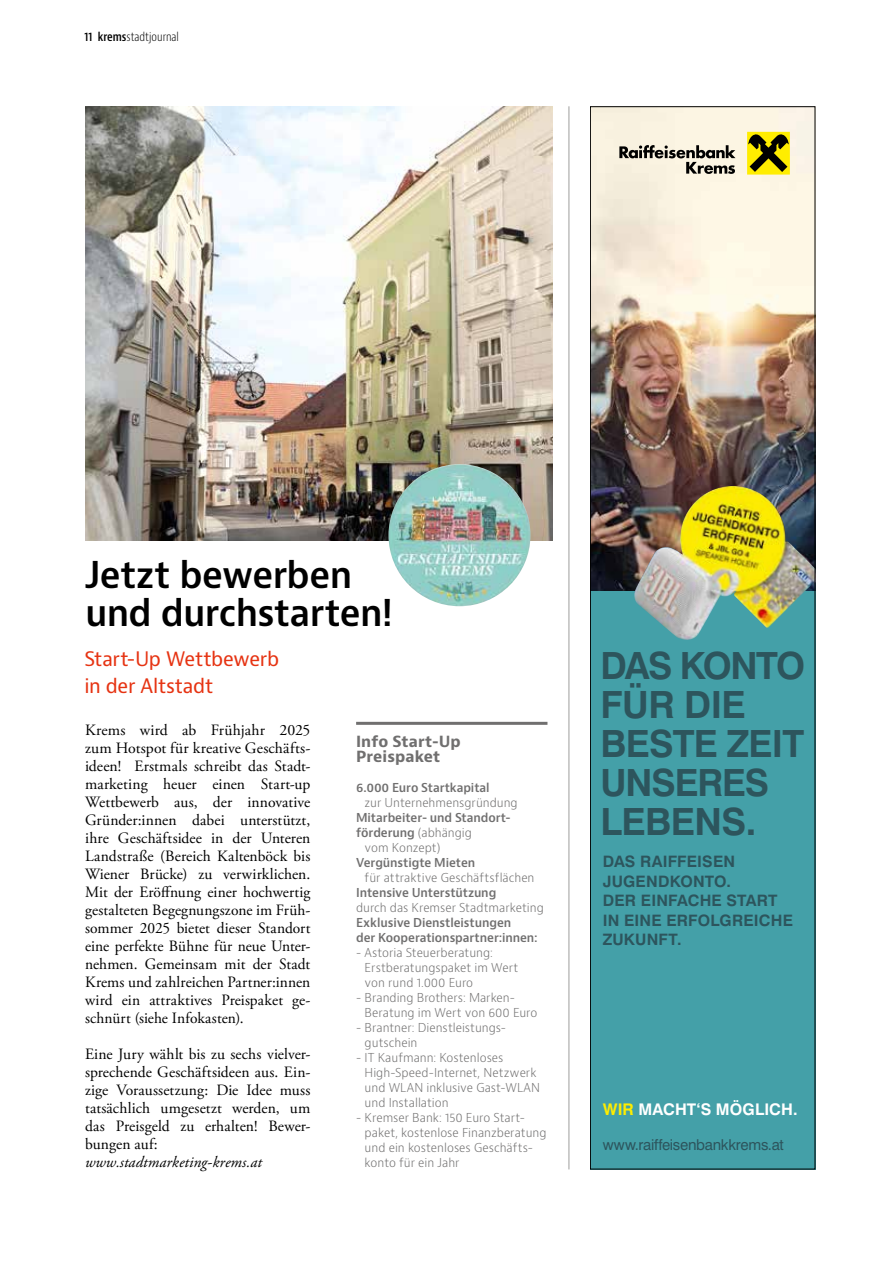
<style>
.page{position:relative;width:893px;height:1263px;background:#fff}
.page>*{position:absolute;margin:0;border:0;box-sizing:border-box;transform-origin:0 0}
.t1{font:700 37.5px/39px "Swiss 721 BT";letter-spacing:-.02em;color:#2d555d}
.t2{font:600 36px/37.5px "Bernino Sans";letter-spacing:-.02em;color:#000}
.t3{font:19.5px/27px "Bernino Sans";letter-spacing:-.015em;color:#e63312}
.t4{font:700 16.05px "Swiss 721 BT";letter-spacing:.005em;color:#fff}
.t5{font:15.75px/18px "Adobe Garamond Pro";letter-spacing:.005em;color:#000;text-align:justify}
.t6{font:700 15.75px/19.5px "Swiss 721 BT";letter-spacing:.015em;color:#2d555d}
.t7{font:italic 15.75px "Adobe Garamond Pro";letter-spacing:.01em;color:#000}
.t8{font:15px "Swiss 721 BT";letter-spacing:-.02em;color:#2d555d}
.t9{font:700 15px/15px "Bernino Sans";letter-spacing:.005em;color:#706f6f}
.t10{font:300 12px/15px "Bernino Sans";color:#706f6f}
.t11{font:600 12px/15px "Bernino Sans";letter-spacing:-.005em;color:#706f6f}
.t12{font:300 condensed 12px "Bernino Sans";color:#000}
.s1{font-weight:600}
.s2{font-weight:300}
.s3{color:#ffed00}
</style>
<div class="page">
<img style="left:85px;top:106px;width:468px;height:434px">
<hr style="left:356px;top:722px;width:191px;height:3px;background:#706f6f">
<img style="left:592px;top:108px;width:221px;height:483px">
<div style="left:590px;top:591px;width:225px;height:578px;background:#44a0a8"></div>
<div style="left:747px;top:132px;width:43px;height:43px;background:#ffed00"></div>
<svg style="left:748px;top:134px;width:41px;height:38px"></svg>
<svg style="left:619px;top:145px;width:116px;height:29px;background:#afaa9e"></svg>
<img style="left:633px;top:486px;width:180px;height:154px">
<div style="left:590px;top:106px;width:225px;height:1063px;border:1px solid #000"></div>
<hr style="left:569px;top:106px;width:1px;height:1063px;background:#9d9d9c">
<img style="left:388px;top:464px;width:142px;height:142px;border-radius:71px">
<p class="t12" style="left:84px;top:29px;width:96px"><span class="s1">11 krems</span>stadtjournal</p>
<h2 class="t2" style="left:85px;top:557px;width:310px">Jetzt bewerben und durchstarten!</h2>
<p class="t3" style="left:84px;top:646px;width:196px">Start-Up Wettbewerb in der Altstadt</p>
<p class="t5" style="left:85px;top:722px;width:227px">Krems wird ab Frühjahr 2025 zum Hotspot für kreative Geschäfts&shy;ideen! Erstmals schreibt das Stadt&shy;marketing heuer einen Start-up Wettbewerb aus, der innovative Gründer:innen dabei unterstützt, ihre Geschäftsidee in der Unteren Landstraße (Bereich Kaltenböck bis Wiener Brücke) zu verwirklichen.<br>Mit der Eröffnung einer hochwertig gestalteten Begegnungszone im Früh&shy;sommer 2025 bietet dieser Standort eine perfekte Bühne für neue Unter&shy;nehmen. Gemeinsam mit der Stadt Krems und zahlreichen Partner:innen wird ein attraktives Preispaket ge&shy;schnürt (siehe Infokasten).</p>
<p class="t5" style="left:85px;top:1046px;width:227px">Eine Jury wählt bis zu sechs vielver&shy;sprechende Geschäftsideen aus. Ein&shy;zige Voraussetzung: Die Idee muss tatsächlich umgesetzt werden, um das Preisgeld zu erhalten! Bewer&shy;bungen auf:</p>
<p class="t7" style="left:85px;top:1153px;width:178px">www.stadtmarketing-krems.at</p>
<p class="t9" style="left:356px;top:734px;width:106px">Info Start-Up<br>Preispaket</p>
<p class="t11" style="left:356px;top:780px;width:135px">6.000 Euro Startkapital</p>
<p class="t10" style="left:365px;top:795px;width:155px">zur Unternehmensgründung</p>
<p class="t11" style="left:356px;top:810px;width:156px">Mitarbeiter- und Standort-</p>
<p class="t11" style="left:356px;top:825px;width:117px">förderung <span class="s2">(abhängig</span></p>
<p class="t10" style="left:365px;top:840px;width:77px">vom Konzept)</p>
<p class="t11" style="left:356px;top:855px;width:121px">Vergünstigte Mieten</p>
<p class="t10" style="left:365px;top:870px;width:171px">für attraktive Geschäftsflächen</p>
<p class="t11" style="left:356px;top:885px;width:142px">Intensive Unterstützung</p>
<p class="t10" style="left:356px;top:900px;width:189px">durch das Kremser Stadtmarketing</p>
<p class="t11" style="left:356px;top:915px;width:183px">Exklusive Dienstleistungen<br>der Kooperationspartner:innen:</p>
<p class="t10" style="left:365px;top:945px;width:155px;text-indent:-9px">- Astoria Steuerberatung:<br>Erstberatungspaket im Wert von rund 1.000 Euro</p>
<p class="t10" style="left:365px;top:990px;width:174px;text-indent:-9px">- Branding Brothers: Marken-<br>Beratung im Wert von 600 Euro</p>
<p class="t10" style="left:365px;top:1020px;width:143px;text-indent:-9px">- Brantner: Dienstleistungs&shy;gutschein</p>
<p class="t10" style="left:365px;top:1050px;width:177px;text-indent:-9px">- IT Kaufmann: Kostenloses<br>High-Speed-Internet, Netzwerk und WLAN inklusive Gast-WLAN und Installation</p>
<p class="t10" style="left:365px;top:1110px;width:183px;text-indent:-9px">- Kremser Bank: 150 Euro Start&shy;paket, kostenlose Finanzberatung und ein kostenloses Geschäfts&shy;konto für ein Jahr</p>
<h1 class="t1" style="left:601px;top:646px;width:206px">DAS KONTO<br>FÜR DIE<br>BESTE ZEIT<br>UNSERES<br>LEBENS.</h1>
<p class="t6" style="left:603px;top:851px;width:192px">DAS RAIFFEISEN<br>JUGENDKONTO.<br>DER EINFACHE START<br>IN EINE ERFOLGREICHE<br>ZUKUNFT.</p>
<p class="t4" style="left:603px;top:1100px;width:196px"><span class="s3">WIR</span> MACHT‘S MÖGLICH.</p>
<p class="t8" style="left:603px;top:1136px;width:182px">www.raiffeisenbankkrems.at</p>
</div>
